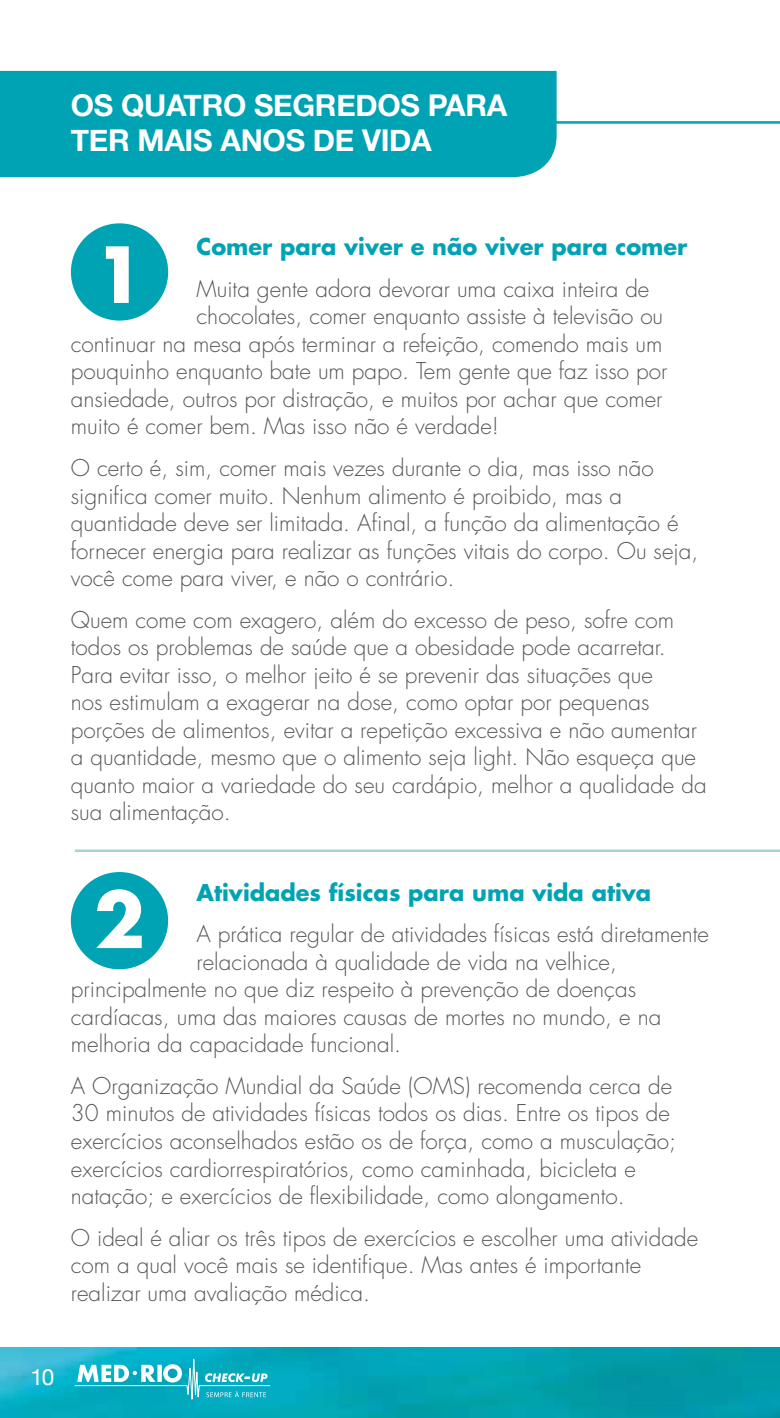
<style>
.page{position:relative;width:780px;height:1418px;background:#fff}
.page>*{position:absolute;margin:0;border:0;box-sizing:border-box;transform-origin:0 0}
.t1{font:700 30px/35px "Helvetica Neue";letter-spacing:-.01em;color:#fff}
.t2{font:300 22.5px/27.5px "Futura Std";color:#575756}
.t3{font:700 22.5px "Futura Std";color:#00a3b4}
.t4{font:22.5px "Helvetica Neue";color:#fff}
</style>
<div class="page">
<div style="left:0;top:71px;width:556px;height:106px;background:#00a3b4"></div>
<hr style="left:75px;top:849px;width:705px;height:3px;background:#a5d1da">
<div style="left:71px;top:223px;width:97px;height:97px;background:#00a3b4;border-radius:50%"></div>
<svg style="left:106px;top:246px;width:23px;height:57px"></svg>
<div style="left:71px;top:872px;width:97px;height:97px;background:#00a3b4;border-radius:50%"></div>
<svg style="left:96px;top:889px;width:46px;height:59px"></svg>
<img style="left:0;top:1347px;width:780px;height:70px">
<svg style="left:75px;top:1358px;width:195px;height:41px;background:#38bdcd"></svg>
<h1 class="t1" style="left:71px;top:89px;width:438px">OS QUATRO SEGREDOS PARA<br>TER MAIS ANOS DE VIDA</h1>
<p class="t3" style="left:196px;top:232px;width:492px">Comer para viver e não viver para comer</p>
<p class="t2" style="left:196px;top:275px;width:454px">Muita gente adora devorar uma caixa inteira de</p>
<p class="t2" style="left:196px;top:303px;width:468px">chocolates, comer enquanto assiste à televisão ou</p>
<p class="t2" style="left:71px;top:330px;width:593px">continuar na mesa após terminar a refeição, comendo mais um</p>
<p class="t2" style="left:71px;top:358px;width:598px">pouquinho enquanto bate um papo. Tem gente que faz isso por</p>
<p class="t2" style="left:71px;top:385px;width:593px">ansiedade, outros por distração, e muitos por achar que comer</p>
<p class="t2" style="left:71px;top:413px;width:429px">muito é comer bem. Mas isso não é verdade!</p>
<p class="t2" style="left:71px;top:455px;width:629px">O certo é, sim, comer mais vezes durante o dia, mas isso não significa comer muito. Nenhum alimento é proibido, mas a quantidade deve ser limitada. Afinal, a função da alimentação é fornecer energia para realizar as funções vitais do corpo. Ou seja, você come para viver, e não o contrário.</p>
<p class="t2" style="left:71px;top:606px;width:637px">Quem come com exagero, além do excesso de peso, sofre com todos os problemas de saúde que a obesidade pode acarretar.<br>Para evitar isso, o melhor jeito é se prevenir das situações que<br>nos estimulam a exagerar na dose, como optar por pequenas porções de alimentos, evitar a repetição excessiva e não aumentar a quantidade, mesmo que o alimento seja light. Não esqueça que quanto maior a variedade do seu cardápio, melhor a qualidade da sua alimentação.</p>
<p class="t3" style="left:196px;top:877px;width:456px">Atividades físicas para uma vida ativa</p>
<p class="t2" style="left:196px;top:921px;width:514px">A prática regular de atividades físicas está diretamente</p>
<p class="t2" style="left:196px;top:948px;width:422px">relacionada à qualidade de vida na velhice,</p>
<p class="t2" style="left:71px;top:976px;width:566px">principalmente no que diz respeito à prevenção de doenças</p>
<p class="t2" style="left:71px;top:1003px;width:592px">cardíacas, uma das maiores causas de mortes no mundo, e na</p>
<p class="t2" style="left:71px;top:1031px;width:332px">melhoria da capacidade funcional.</p>
<p class="t2" style="left:71px;top:1072px;width:607px">A Organização Mundial da Saúde (OMS) recomenda cerca de 30 minutos de atividades físicas todos os dias. Entre os tipos de exercícios aconselhados estão os de força, como a musculação; exercícios cardiorrespiratórios, como caminhada, bicicleta e natação; e exercícios de flexibilidade, como alongamento.</p>
<p class="t2" style="left:71px;top:1224px;width:628px">O ideal é aliar os três tipos de exercícios e escolher uma atividade com a qual você mais se identifique. Mas antes é importante realizar uma avaliação médica.</p>
<p class="t4" style="left:30px;top:1360px;width:25px">10</p>
</div>
